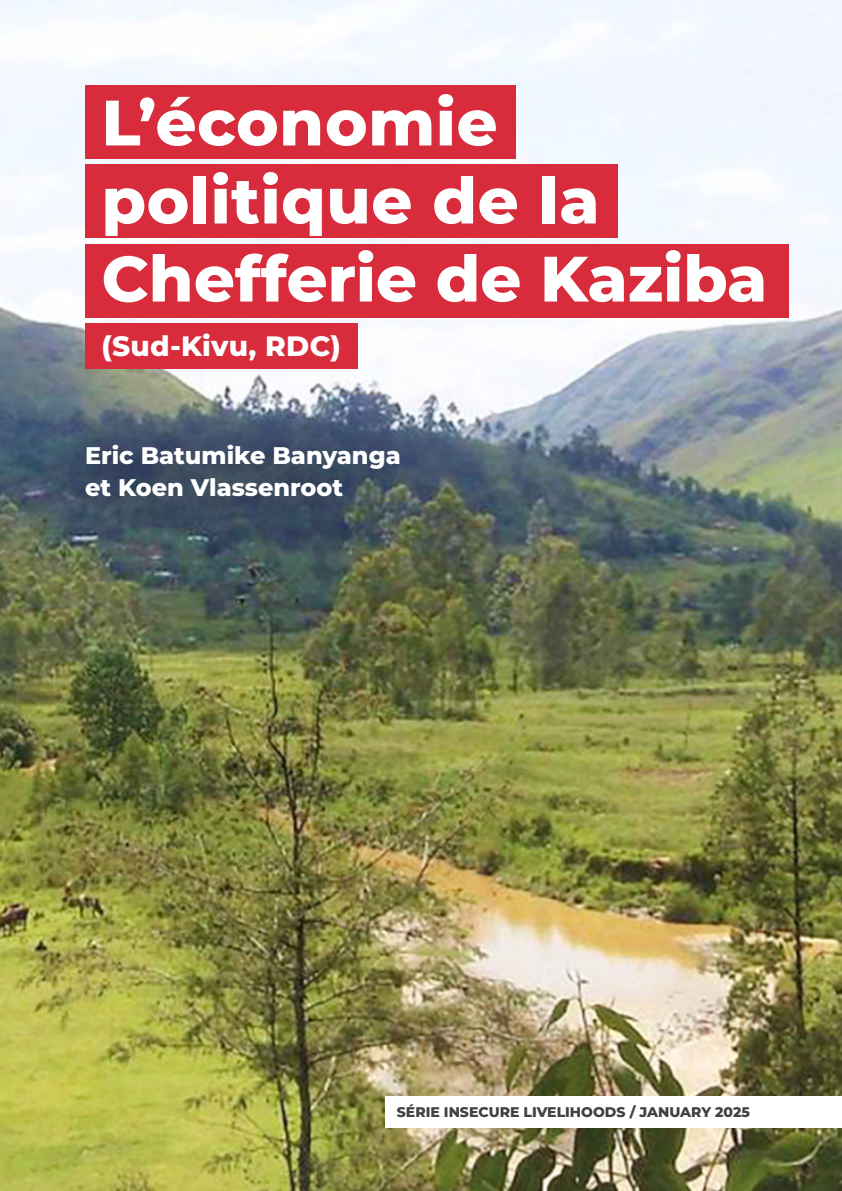
<style>
.page{position:relative;width:842px;height:1191px;background:#fff}
.page>*{position:absolute;margin:0;border:0;box-sizing:border-box;transform-origin:0 0}
.t1{font:800 64px/78px "Montserrat";letter-spacing:.01em;color:#fff}
.t2{font:800 28px "Montserrat";letter-spacing:.01em;color:#fff}
.t3{font:800 24px/32px "Montserrat";color:#fff}
.t4{font:800 14px "Montserrat";color:#414042}
</style>
<div class="page">
<img style="left:0;top:0;width:842px;height:1191px">
<div style="left:386px;top:1096px;width:456px;height:31px;background:#fff"></div>
<div style="left:51px;top:409px;width:384px;height:124px;background:#000;opacity:.36"></div>
<div style="left:85px;top:85px;width:431px;height:74px;background:#d82b3c"></div>
<div style="left:85px;top:164px;width:533px;height:74px;background:#d82b3c"></div>
<div style="left:85px;top:244px;width:703px;height:74px;background:#d82b3c"></div>
<div style="left:85px;top:323px;width:272px;height:46px;background:#d82b3c"></div>
<p class="t1" style="left:102px;top:80px;width:667px">L’économie politique de la<br>Chefferie de Kaziba</p>
<p class="t2" style="left:102px;top:325px;width:241px">(Sud-Kivu, RDC)</p>
<p class="t3" style="left:85px;top:438px;width:317px">Eric Batumike Banyanga et Koen Vlassenroot</p>
<p class="t4" style="left:397px;top:1102px;width:355px">SÉRIE INSECURE LIVELIHOODS / JANUARY 2025</p>
</div>
